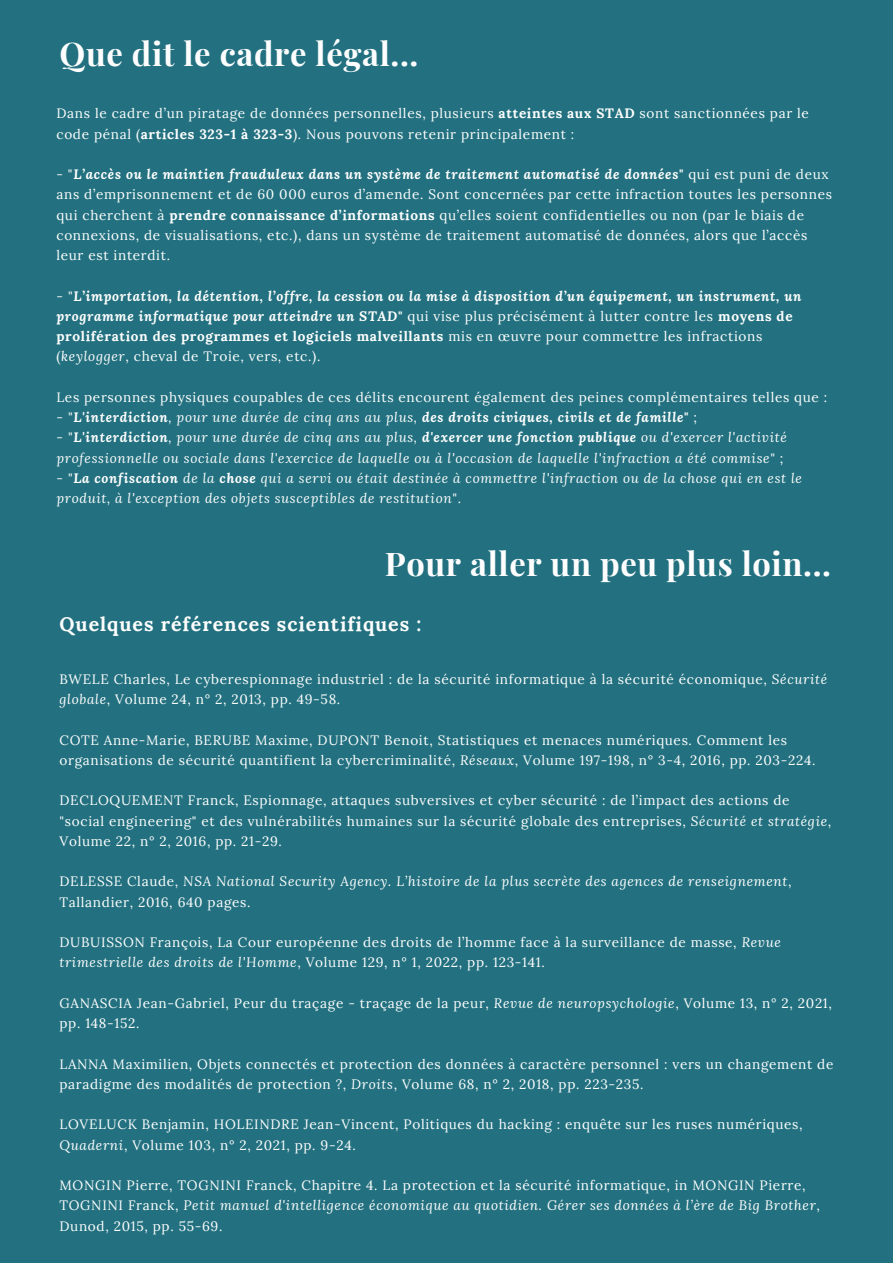
<style>
.page{position:relative;width:893px;height:1264px;background:#fff}
.page>*{position:absolute;margin:0;border:0;box-sizing:border-box;transform-origin:0 0}
.t1{font:700 32.7px "Playfair Display";letter-spacing:.02em;color:#fefefe}
.t2{font:700 19.65px "Lora";letter-spacing:.05em;color:#fefefe}
.t3{font:13.5px/20.2px "Lora";letter-spacing:.05em;color:#fefefe}
.t4{font:italic 13.5px/20.2px "Lora";letter-spacing:.05em;color:#fefefe}
.t5{font:italic 700 13.5px/20.2px "Lora";letter-spacing:.05em;color:#fefefe}
.s1{font-weight:700}
.s2{font-weight:700;font-style:italic}
.s3{font-weight:400;font-style:normal}
.s4{font-style:normal}
.s5{font-weight:400}
.s6{font-style:italic}
</style>
<div class="page">
<div style="left:0;top:0;width:892px;height:1262px;background:#237180"></div>
<p class="t1" style="left:59px;top:30px;width:360px">Que dit le cadre légal...</p>
<p class="t3" style="left:56px;top:103px;width:753px">Dans le cadre d’un piratage de données personnelles, plusieurs <span class="s1">atteintes aux STAD</span> sont sanctionnées par le code pénal (<span class="s1">articles 323-1 à 323-3</span>). Nous pouvons retenir principalement :</p>
<p class="t3" style="left:56px;top:164px;width:777px">- "<span class="s2">L’accès ou le maintien frauduleux dans un système de traitement automatisé de données</span><span class="s1">"</span> qui est puni de deux ans d’emprisonnement et de 60 000 euros d’amende. Sont concernées par cette infraction toutes les personnes qui cherchent à <span class="s1">prendre connaissance d’informations</span> qu’elles soient confidentielles ou non (par le biais de connexions, de visualisations, etc.), dans un système de traitement automatisé de données, alors que l’accès leur est interdit.</p>
<p class="t5" style="left:56px;top:285px;width:746px"><span class="s3">- "</span>L’importation, la détention, l’offre, la cession ou la mise à disposition d’un équipement, un instrument, un programme informatique pour atteindre un STAD<span class="s4">"</span> <span class="s3">qui vise plus précisément à lutter contre les</span> <span class="s4">moyens de prolifération des programmes et logiciels malveillants</span> <span class="s3">mis en œuvre pour commettre les infractions (</span><span class="s5">keylogger</span><span class="s3">, cheval de Troie, vers, etc.).</span></p>
<p class="t3" style="left:56px;top:387px;width:772px">Les personnes physiques coupables de ces délits encourent également des peines complémentaires telles que :</p>
<p class="t5" style="left:56px;top:407px;width:642px"><span class="s3">- "</span>L'interdiction<span class="s5">, pour une durée de cinq ans au plus,</span> des droits civiques, civils et de famille<span class="s4">"</span> <span class="s3">;</span></p>
<p class="t4" style="left:56px;top:427px;width:732px"><span class="s4">- "</span><span class="s1">L'interdiction</span>, pour une durée de cinq ans au plus, <span class="s1">d'exercer une fonction publique</span> ou d'exercer l'activité professionnelle ou sociale dans l'exercice de laquelle ou à l'occasion de laquelle l'infraction a été commise<span class="s4">" ;</span></p>
<p class="t4" style="left:56px;top:467px;width:747px"><span class="s4">- "</span><span class="s1">La confiscation</span> de la <span class="s1">chose</span> qui a servi ou était destinée à commettre l'infraction ou de la chose qui en est le produit, à l'exception des objets susceptibles de restitution<span class="s4">".</span></p>
<p class="t1" style="left:385px;top:540px;width:447px">Pour aller un peu plus loin...</p>
<p class="t2" style="left:59px;top:611px;width:363px">Quelques références scientifiques :</p>
<p class="t3" style="left:59px;top:669px;width:769px">BWELE Charles, Le cyberespionnage industriel : de la sécurité informatique à la sécurité économique, <span class="s6">Sécurité globale</span>, Volume 24, n° 2, 2013, pp. 49-58.</p>
<p class="t3" style="left:59px;top:729px;width:757px">COTE Anne-Marie, BERUBE Maxime, DUPONT Benoit, Statistiques et menaces numériques. Comment les organisations de sécurité quantifient la cybercriminalité, <span class="s6">Réseaux</span>, Volume 197-198, n° 3-4, 2016, pp. 203-224.</p>
<p class="t3" style="left:59px;top:790px;width:773px">DECLOQUEMENT Franck, Espionnage, attaques subversives et cyber sécurité : de l’impact des actions de "social engineering" et des vulnérabilités humaines sur la sécurité globale des entreprises, <span class="s6">Sécurité et stratégie</span>,<br>Volume 22, n° 2, 2016, pp. 21-29.</p>
<p class="t4" style="left:59px;top:871px;width:733px"><span class="s4">DELESSE Claude,</span> NSA National Security Agency. L’histoire de la plus secrète des agences de renseignement<span class="s4">,<br>Tallandier, 2016, 640 pages.</span></p>
<p class="t3" style="left:59px;top:932px;width:723px">DUBUISSON François, La Cour européenne des droits de l’homme face à la surveillance de masse, <span class="s6">Revue trimestrielle des droits de l'Homme</span>, Volume 129, n° 1, 2022, pp. 123-141.</p>
<p class="t3" style="left:59px;top:992px;width:774px">GANASCIA Jean-Gabriel, Peur du traçage - traçage de la peur, <span class="s6">Revue de neuropsychologie</span>, Volume 13, n° 2, 2021, pp. 148-152.</p>
<p class="t3" style="left:59px;top:1053px;width:775px">LANNA Maximilien, Objets connectés et protection des données à caractère personnel : vers un changement de paradigme des modalités de protection ?, <span class="s6">Droits</span>, Volume 68, n° 2, 2018, pp. 223-235.</p>
<p class="t3" style="left:59px;top:1114px;width:744px">LOVELUCK Benjamin, HOLEINDRE Jean-Vincent, Politiques du hacking : enquête sur les ruses numériques,<br><span class="s6">Quaderni</span>, Volume 103, n° 2, 2021, pp. 9-24.</p>
<p class="t3" style="left:59px;top:1174px;width:762px">MONGIN Pierre, TOGNINI Franck, Chapitre 4. La protection et la sécurité informatique, in MONGIN Pierre,<br>TOGNINI Franck, <span class="s6">Petit manuel d'intelligence économique au quotidien. Gérer ses données à l’ère de Big Brother</span>,<br>Dunod, 2015, pp. 55-69.</p>
</div>
